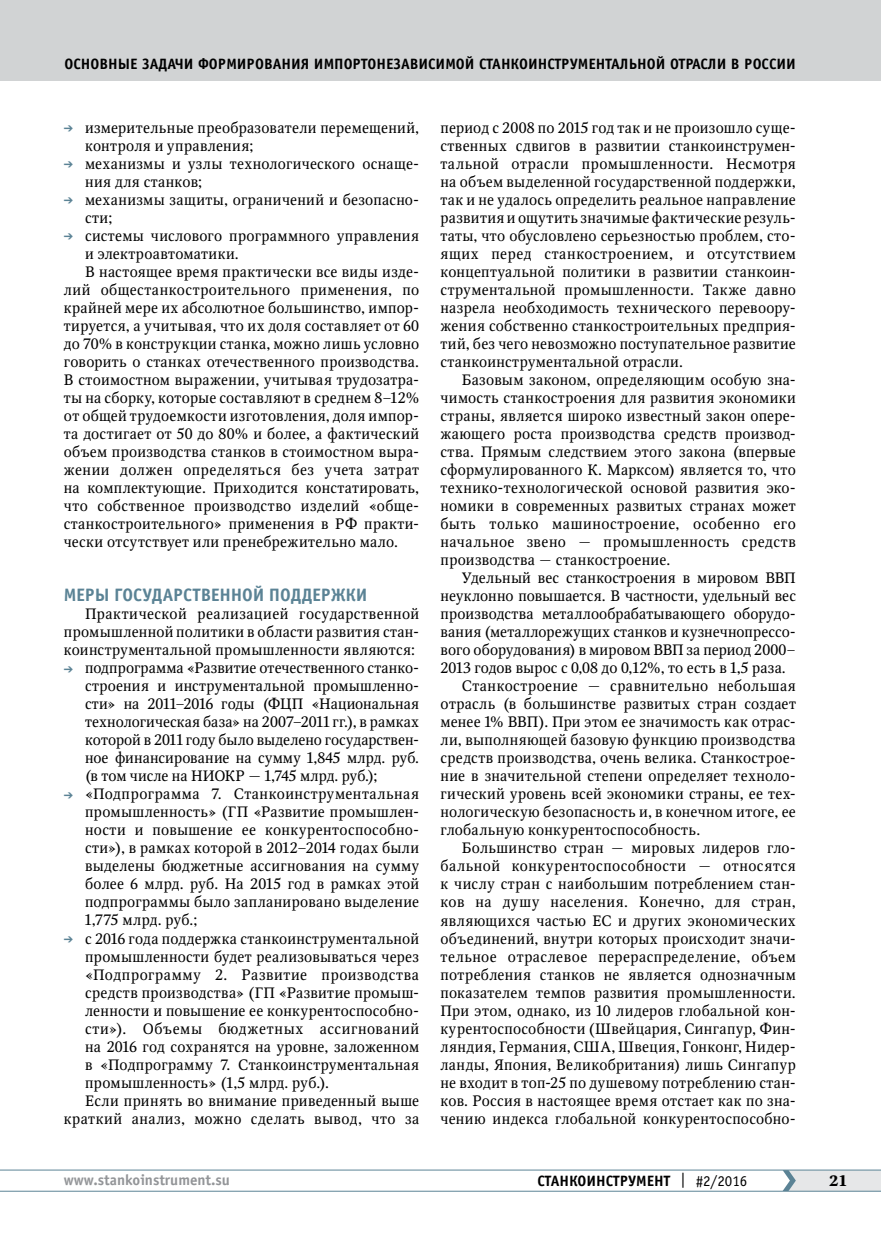
<style>
.page{position:relative;width:881px;height:1234px;background:#fff}
.page>*{position:absolute;margin:0;border:0;box-sizing:border-box;transform-origin:0 0}
.t1{font:700 18px "Officina Sans C";letter-spacing:-.01em;color:#5b8395}
.t2{font:15px/18px "Octava";letter-spacing:.02em;color:#000;text-align:justify}
.t3{font:700 15px "Officina Sans C";color:#000}
.t4{font:15px "Octava";letter-spacing:.05em;color:#000}
.t5{font:700 15px "Officina Sans C";color:#939598}
.t6{font:700 15px "Octava";color:#000}
.s1{color:#5b8395}
.s2{font-weight:400}
</style>
<div class="page">
<hr style="left:0;top:1190px;width:880px;height:1px;background:#5b8395">
<hr style="left:0;top:1169px;width:880px;height:1px;background:#5b8395">
<svg style="left:782px;top:1169px;width:98px;height:21px;background:#d9dee1"></svg>
<div style="left:0;top:0;width:880px;height:81px;background:#d1d3d4"></div>
<p class="t3" style="left:65px;top:56px;width:732px">Основные задачи формирования импортонезависимой станкоинструментальной отрасли в России</p>
<p class="t2" style="left:85px;top:119px;width:335px;text-indent:-21px"><span class="s1">➔</span> измерительные преобразователи перемещений, контроля и управления;</p>
<p class="t2" style="left:85px;top:155px;width:335px;text-indent:-21px"><span class="s1">➔</span> механизмы и узлы технологического оснаще&shy;ния для станков;</p>
<p class="t2" style="left:85px;top:191px;width:335px;text-indent:-21px"><span class="s1">➔</span> механизмы защиты, ограничений и безопасно&shy;сти;</p>
<p class="t2" style="left:64px;top:227px;width:356px"><span class="s1">➔</span> системы числового программного управления</p>
<p class="t2" style="left:85px;top:245px;width:155px">и электроавтоматики.</p>
<p class="t2" style="left:85px;top:263px;width:335px">В настоящее время практически все виды изде-</p>
<p class="t2" style="left:64px;top:281px;width:357px">лий общестанкостроительного применения, по</p>
<p class="t2" style="left:64px;top:299px;width:357px">крайней мере их абсолютное большинство, импор-</p>
<p class="t2" style="left:64px;top:317px;width:357px">тируется, а учитывая, что их доля составляет от 60</p>
<p class="t2" style="left:64px;top:335px;width:356px">до 70% в конструкции станка, можно лишь условно</p>
<p class="t2" style="left:64px;top:353px;width:357px">говорить о станках отечественного производства.</p>
<p class="t2" style="left:64px;top:371px;width:357px">В стоимостном выражении, учитывая трудозатра-</p>
<p class="t2" style="left:64px;top:389px;width:357px">ты на сборку, которые составляют в среднем 8–12%</p>
<p class="t2" style="left:64px;top:407px;width:357px">от общей трудоемкости изготовления, доля импор-</p>
<p class="t2" style="left:64px;top:425px;width:356px">та достигает от 50 до 80% и более, а фактический</p>
<p class="t2" style="left:64px;top:443px;width:357px">объем производства станков в стоимостном выра-</p>
<p class="t2" style="left:64px;top:461px;width:356px">жении должен определяться без учета затрат</p>
<p class="t2" style="left:64px;top:479px;width:356px">на комплектующие. Приходится констатировать,</p>
<p class="t2" style="left:64px;top:497px;width:357px">что собственное производство изделий «обще-</p>
<p class="t2" style="left:64px;top:515px;width:357px">станкостроительного» применения в РФ практи-</p>
<p class="t2" style="left:64px;top:533px;width:335px">чески отсутствует или пренебрежительно мало.</p>
<p class="t1" style="left:64px;top:585px;width:305px">Меры государственной поддержки</p>
<p class="t2" style="left:64px;top:605px;width:357px;text-indent:21px">Практической реализацией государственной промышленной политики в области развития стан&shy;коинструментальной промышленности являются:</p>
<p class="t2" style="left:85px;top:659px;width:335px;text-indent:-21px"><span class="s1">➔</span> подпрограмма «Развитие отечественного станко&shy;строения и инструментальной промышленно&shy;сти» на 2011–2016 годы (ФЦП «Национальная технологическая база» на 2007–2011 гг.), в рамках которой в 2011 году было выделено государствен&shy;ное финансирование на сумму 1,845 млрд. руб. (в том числе на НИОКР — 1,745 млрд. руб.);</p>
<p class="t2" style="left:85px;top:785px;width:335px;text-indent:-21px"><span class="s1">➔</span> «Подпрограмма 7. Станкоинструментальная промышленность» (ГП «Развитие промышлен&shy;ности и повышение ее конкурентоспособно&shy;сти»), в рамках которой в 2012–2014 годах были выделены бюджетные ассигнования на сумму более 6 млрд. руб. На 2015 год в рамках этой подпрограммы было запланировано выделение 1,775 млрд. руб.;</p>
<p class="t2" style="left:64px;top:929px;width:356px"><span class="s1">➔</span> с 2016 года поддержка станкоинструментальной</p>
<p class="t2" style="left:85px;top:947px;width:335px">промышленности будет реализовываться через</p>
<p class="t2" style="left:85px;top:965px;width:335px">«Подпрограмму 2. Развитие производства</p>
<p class="t2" style="left:85px;top:983px;width:335px">средств производства» (ГП «Развитие промыш-</p>
<p class="t2" style="left:85px;top:1001px;width:335px">ленности и повышение ее конкурентоспособно-</p>
<p class="t4" style="left:85px;top:1018px;width:335px">сти»). Объемы бюджетных ассигнований</p>
<p class="t2" style="left:85px;top:1037px;width:335px">на 2016 год сохранятся на уровне, заложенном</p>
<p class="t2" style="left:85px;top:1055px;width:335px">в «Подпрограмму 7. Станкоинструментальная</p>
<p class="t2" style="left:85px;top:1073px;width:245px">промышленность» (1,5 млрд. руб.).</p>
<p class="t2" style="left:85px;top:1091px;width:335px">Если принять во внимание приведенный выше</p>
<p class="t2" style="left:64px;top:1109px;width:357px">краткий анализ, можно сделать вывод, что за</p>
<p class="t2" style="left:440px;top:119px;width:357px">период с 2008 по 2015 год так и не произошло суще&shy;ственных сдвигов в развитии станкоинструмен&shy;тальной отрасли промышленности. Несмотря на объем выделенной государственной поддержки, так и не удалось определить реальное направление развития и ощутить значимые фактические резуль&shy;таты, что обусловлено серьезностью проблем, сто&shy;ящих перед станкостроением, и отсутствием концептуальной политики в развитии станкоин&shy;струментальной промышленности. Также давно назрела необходимость технического перевоору&shy;жения собственно станкостроительных предприя&shy;тий, без чего невозможно поступательное развитие станкоинструментальной отрасли.</p>
<p class="t2" style="left:440px;top:371px;width:357px;text-indent:21px">Базовым законом, определяющим особую зна&shy;чимость станкостроения для развития экономики страны, является широко известный закон опере&shy;жающего роста производства средств производ&shy;ства. Прямым следствием этого закона (впервые сформулированного К. Марксом) является то, что технико-технологической основой развития эко&shy;номики в современных развитых странах может быть только машиностроение, особенно его начальное звено — промышленность средств производства — станкостроение.</p>
<p class="t2" style="left:461px;top:569px;width:335px">Удельный вес станкостроения в мировом ВВП</p>
<p class="t2" style="left:440px;top:587px;width:357px">неуклонно повышается. В частности, удельный вес</p>
<p class="t2" style="left:440px;top:605px;width:357px">производства металлообрабатывающего оборудо-</p>
<p class="t2" style="left:440px;top:623px;width:357px">вания (металлорежущих станков и кузнечнопрессо-</p>
<p class="t2" style="left:440px;top:641px;width:356px">вого оборудования) в мировом ВВП за период 2000–</p>
<p class="t2" style="left:440px;top:659px;width:346px">2013 годов вырос с 0,08 до 0,12%, то есть в 1,5 раза.</p>
<p class="t2" style="left:461px;top:677px;width:335px">Станкостроение — сравнительно небольшая</p>
<p class="t2" style="left:440px;top:695px;width:357px">отрасль (в большинстве развитых стран создает</p>
<p class="t2" style="left:440px;top:713px;width:357px">менее 1% ВВП). При этом ее значимость как отрас-</p>
<p class="t2" style="left:440px;top:731px;width:357px">ли, выполняющей базовую функцию производства</p>
<p class="t2" style="left:440px;top:749px;width:357px">средств производства, очень велика. Станкострое-</p>
<p class="t2" style="left:440px;top:767px;width:357px">ние в значительной степени определяет техноло-</p>
<p class="t2" style="left:440px;top:785px;width:357px">гический уровень всей экономики страны, ее тех-</p>
<p class="t2" style="left:440px;top:803px;width:356px">нологическую безопасность и, в конечном итоге, ее</p>
<p class="t2" style="left:440px;top:821px;width:261px">глобальную конкурентоспособность.</p>
<p class="t2" style="left:461px;top:839px;width:335px">Большинство стран — мировых лидеров гло-</p>
<p class="t2" style="left:440px;top:857px;width:357px">бальной конкурентоспособности — относятся</p>
<p class="t2" style="left:440px;top:875px;width:357px">к числу стран с наибольшим потреблением стан-</p>
<p class="t2" style="left:440px;top:893px;width:356px">ков на душу населения. Конечно, для стран,</p>
<p class="t2" style="left:440px;top:911px;width:357px">являющихся частью ЕС и других экономических</p>
<p class="t2" style="left:440px;top:929px;width:357px">объединений, внутри которых происходит значи-</p>
<p class="t2" style="left:440px;top:947px;width:357px">тельное отраслевое перераспределение, объем</p>
<p class="t2" style="left:440px;top:965px;width:357px">потребления станков не является однозначным</p>
<p class="t2" style="left:440px;top:983px;width:356px">показателем темпов развития промышленности.</p>
<p class="t2" style="left:440px;top:1001px;width:357px">При этом, однако, из 10 лидеров глобальной кон-</p>
<p class="t2" style="left:440px;top:1019px;width:357px">курентоспособности (Швейцария, Сингапур, Фин-</p>
<p class="t2" style="left:440px;top:1037px;width:357px">ляндия, Германия, США, Швеция, Гонконг, Нидер-</p>
<p class="t2" style="left:440px;top:1055px;width:357px">ланды, Япония, Великобритания) лишь Сингапур</p>
<p class="t2" style="left:440px;top:1073px;width:357px">не входит в топ-25 по душевому потреблению стан-</p>
<p class="t2" style="left:440px;top:1091px;width:357px">ков. Россия в настоящее время отстает как по зна-</p>
<p class="t2" style="left:440px;top:1109px;width:357px">чению индекса глобальной конкурентоспособно-</p>
<p class="t5" style="left:64px;top:1171px;width:168px">www.stankoinstrument.su</p>
<p class="t3" style="left:537px;top:1171px;width:211px">СТАНКОИНСТРУМЕНТ <span class="s2">| #2/2016</span></p>
<p class="t6" style="left:828px;top:1170px;width:20px">21</p>
</div>
